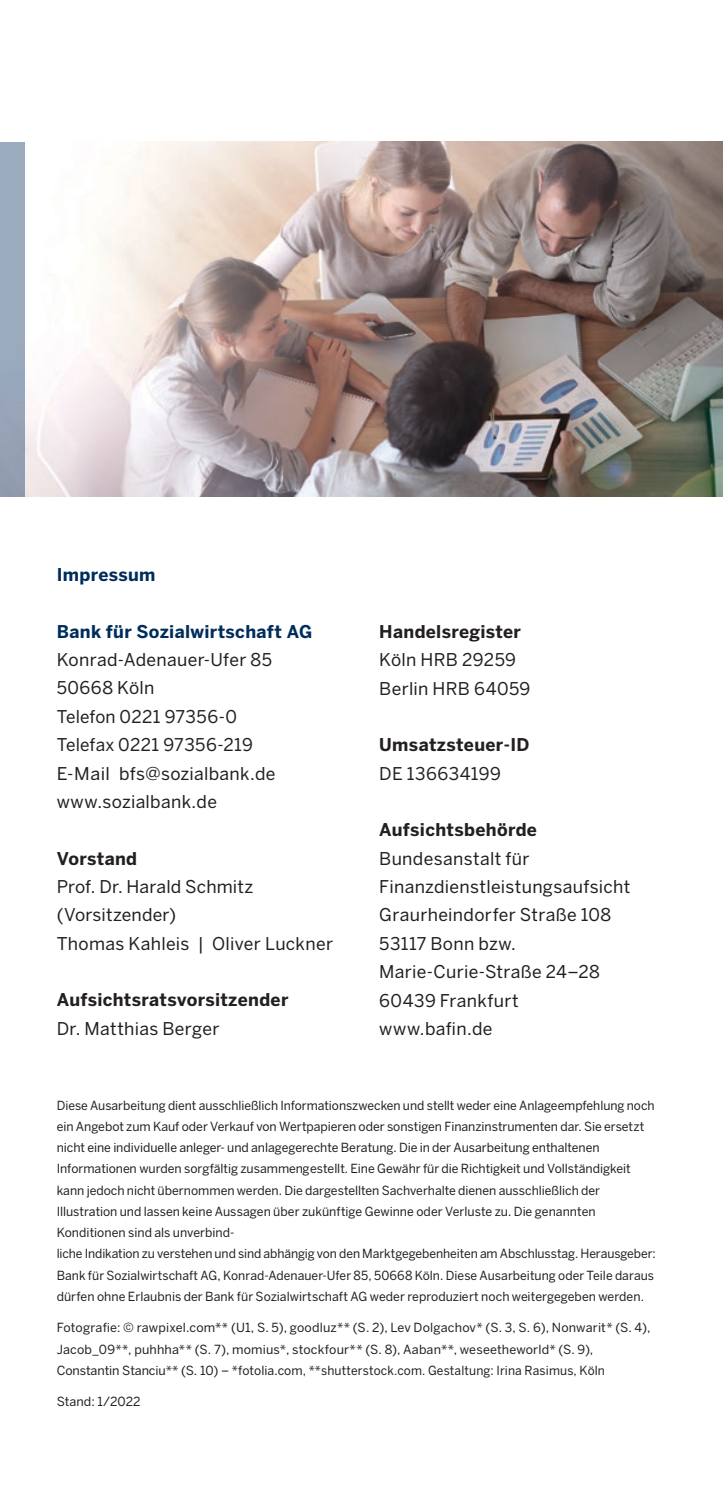
<style>
.page{position:relative;width:723px;height:1489px;background:#fff}
.page>*{position:absolute;margin:0;border:0;box-sizing:border-box;transform-origin:0 0}
.t1{font:17.5px/28.2px "Benton Sans";letter-spacing:.02em;color:#231f20}
.t2{font:700 17.5px "Benton Sans";letter-spacing:.02em;color:#231f20}
.t3{font:700 17.5px "Benton Sans";letter-spacing:.02em;color:#002c5b}
.t4{font:12.5px/21.2px "Benton Sans";color:#231f20}
</style>
<div class="page">
<img style="left:25px;top:142px;width:698px;height:354px">
<div style="left:0;top:142px;width:25px;height:354px;background:linear-gradient(to bottom,#9cafc2,#95a1b4)"></div>
<h1 class="t3" style="left:57px;top:564px;width:100px">Impressum</h1>
<h1 class="t3" style="left:57px;top:621px;width:257px">Bank für Sozialwirtschaft AG</h1>
<h1 class="t1" style="left:57px;top:645px;width:220px">Konrad-Adenauer-Ufer 85<br>50668 Köln<br>Telefon 0221 97356-0<br>Telefax 0221 97356-219<br>E-Mail bfs@sozialbank.de www.sozialbank.de</h1>
<h1 class="t2" style="left:57px;top:847px;width:82px">Vorstand</h1>
<h1 class="t1" style="left:57px;top:872px;width:278px">Prof. Dr. Harald Schmitz (Vorsitzender)<br>Thomas Kahleis | Oliver Luckner</h1>
<h1 class="t2" style="left:57px;top:989px;width:233px">Aufsichtsratsvorsitzender</h1>
<h1 class="t1" style="left:57px;top:1014px;width:164px">Dr. Matthias Berger</h1>
<h1 class="t2" style="left:379px;top:621px;width:143px">Handelsregister</h1>
<h1 class="t1" style="left:379px;top:645px;width:153px">Köln HRB 29259<br>Berlin HRB 64059</h1>
<h1 class="t2" style="left:379px;top:734px;width:152px">Umsatzsteuer-ID</h1>
<h1 class="t1" style="left:379px;top:758px;width:123px">DE 136634199</h1>
<h1 class="t2" style="left:379px;top:819px;width:159px">Aufsichtsbehörde</h1>
<h1 class="t1" style="left:379px;top:844px;width:253px">Bundesanstalt für<br>Finanzdienstleistungsaufsicht<br>Graurheindorfer Straße 108<br>53117 Bonn bzw.<br>Marie-Curie-Straße 24–28<br>60439 Frankfurt www.bafin.de</h1>
<p class="t4" style="left:57px;top:1094px;width:601px">Diese Ausarbeitung dient ausschließlich Informationszwecken und stellt weder eine Anlageempfehlung noch ein Angebot zum Kauf oder Verkauf von Wertpapieren oder sonstigen Finanzinstrumenten dar. Sie ersetzt nicht eine individuelle anleger- und anlagegerechte Beratung. Die in der Ausarbeitung enthaltenen Informationen wurden sorgfältig zusammengestellt. Eine Gewähr für die Richtigkeit und Vollständigkeit kann jedoch nicht übernommen werden. Die dargestellten Sachverhalte dienen ausschließlich der Illustration und lassen keine Aussagen über zukünftige Gewinne oder Verluste zu. Die genannten Konditionen sind als unverbind-<br>liche Indikation zu verstehen und sind abhängig von den Marktgegebenheiten am Abschlusstag. Herausgeber:<br>Bank für Sozialwirtschaft AG, Konrad-Adenauer-Ufer 85, 50668 Köln. Diese Ausarbeitung oder Teile daraus dürfen ohne Erlaubnis der Bank für Sozialwirtschaft AG weder reproduziert noch weitergegeben werden.</p>
<p class="t4" style="left:57px;top:1316px;width:595px">Fotografie: © rawpixel.com** (U1, S. 5), goodluz** (S. 2), Lev Dolgachov* (S. 3, S. 6), Nonwarit* (S. 4),<br>Jacob_09**, puhhha** (S. 7), momius*, stockfour** (S. 8), Aaban**, weseetheworld* (S. 9),<br>Constantin Stanciu** (S. 10) – *fotolia.com, **shutterstock.com. Gestaltung: Irina Rasimus, Köln</p>
<p class="t4" style="left:57px;top:1390px;width:85px">Stand: 1/2022</p>
</div>
